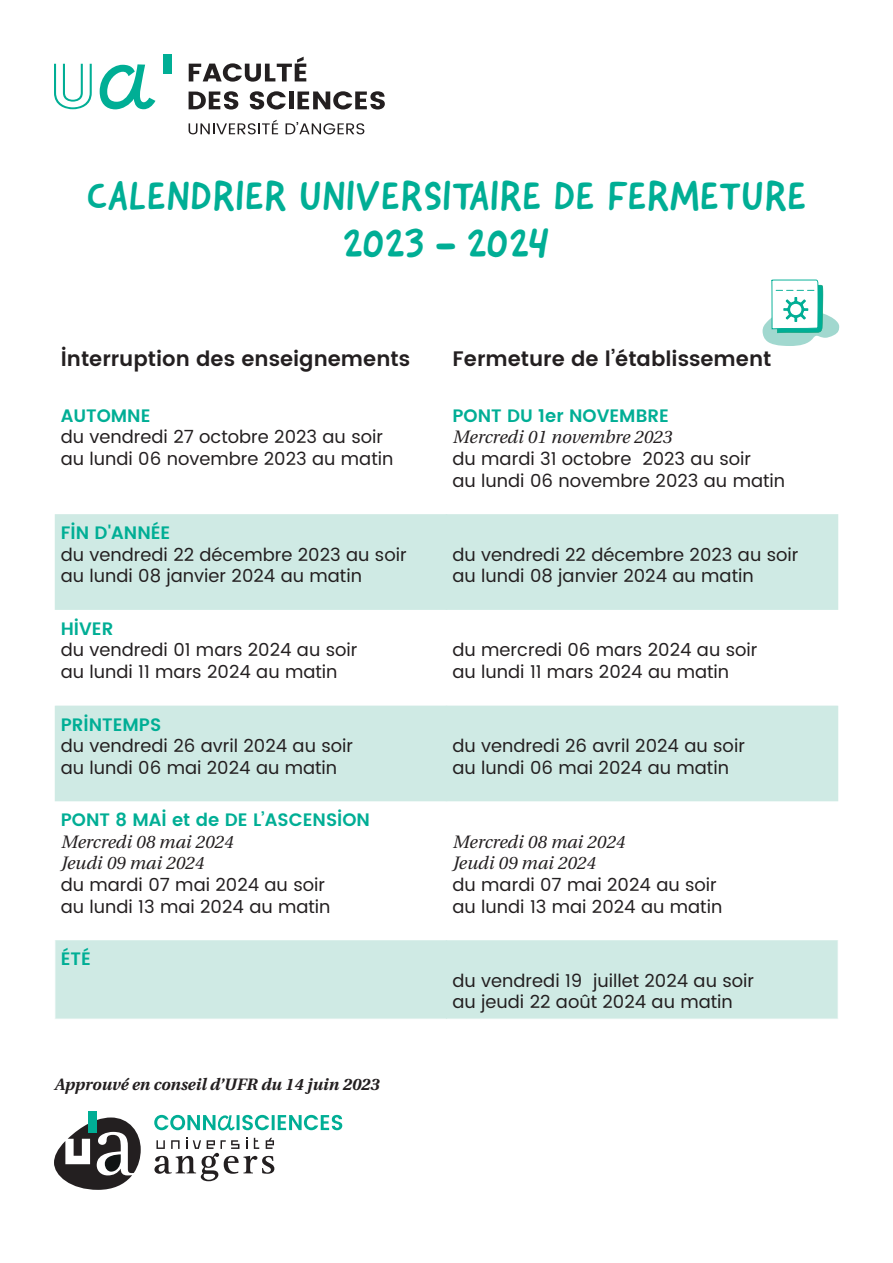
<style>
.page{position:relative;width:893px;height:1263px;background:#fff}
.page>*{position:absolute;margin:0;border:0;box-sizing:border-box;transform-origin:0 0}
.t1{font:44.55px "Good Dog New";color:#00ae95;scale:.91 1}
.t2{font:40.5px "Good Dog New";letter-spacing:.025em;color:#00ae95}
.t3{font:600 21px "UA Poppins Texte";color:#231f20}
.t4{font:18px "UA Poppins Texte";color:#231f20}
.t5{font:italic 18px "UA Poppins Texte";color:#231f20}
.t6{font:600 18px "UA Poppins Texte";color:#00ae95}
.t7{font:italic 500 16.5px "UA Poppins Texte";color:#231f20}
</style>
<div class="page">
<svg style="left:189px;top:120px;width:89px;height:14px"></svg>
<svg style="left:286px;top:122px;width:78px;height:12px"></svg>
<div style="left:163px;top:54px;width:8px;height:19px;background:#00ae95"></div>
<svg style="left:189px;top:57px;width:117px;height:25px"></svg>
<svg style="left:189px;top:91px;width:49px;height:19px"></svg>
<svg style="left:250px;top:91px;width:36px;height:19px"></svg>
<hr style="left:289px;top:92px;width:4px;height:17px;background:#231f20">
<svg style="left:297px;top:91px;width:88px;height:19px"></svg>
<svg style="left:54px;top:64px;width:38px;height:45px"></svg>
<svg style="left:100px;top:64px;width:55px;height:45px"></svg>
<svg style="left:154px;top:1138px;width:120px;height:43px"></svg>
<svg style="left:54px;top:1117px;width:87px;height:73px"></svg>
<div style="left:88px;top:1111px;width:9px;height:22px;background:#00ae95"></div>
<svg style="left:154px;top:1115px;width:188px;height:15px"></svg>
<svg style="left:55px;top:514px;width:783px;height:505px;fill:#cfeae4"></svg>
<hr style="left:446px;top:610px;width:1px;height:96px;background:#fff">
<hr style="left:446px;top:801px;width:1px;height:139px;background:#fff">
<hr style="left:446px;top:514px;width:1px;height:96px;background:#cfeae4">
<hr style="left:446px;top:706px;width:1px;height:95px;background:#cfeae4">
<hr style="left:446px;top:940px;width:1px;height:79px;background:#cfeae4">
<svg style="left:762px;top:280px;width:77px;height:66px"></svg>
<p class="t2" style="left:87px;top:169px;width:720px">CALENDRIER UNIVERSITAIRE DE FERMETURE</p>
<p class="t1" style="left:344px;top:214px;width:227px">2023 - 2024</p>
<p class="t3" style="left:61px;top:343px;width:351px">Interruption des enseignements</p>
<p class="t3" style="left:452px;top:343px;width:320px">Fermeture de l’établissement</p>
<p class="t6" style="left:61px;top:402px;width:91px">AUTOMNE</p>
<p class="t4" style="left:61px;top:424px;width:324px">du vendredi 27 octobre 2023 au soir</p>
<p class="t4" style="left:61px;top:446px;width:334px">au lundi 06 novembre 2023 au matin</p>
<p class="t6" style="left:452px;top:402px;width:218px">PONT DU 1er NOVEMBRE</p>
<p class="t5" style="left:452px;top:423px;width:221px">Mercredi 01 novembre 2023</p>
<p class="t4" style="left:452px;top:446px;width:300px">du mardi 31 octobre 2023 au soir</p>
<p class="t4" style="left:452px;top:467px;width:334px">au lundi 06 novembre 2023 au matin</p>
<p class="t6" style="left:61px;top:519px;width:111px">FIN D'ANNÉE</p>
<p class="t4" style="left:61px;top:541px;width:347px">du vendredi 22 décembre 2023 au soir</p>
<p class="t4" style="left:61px;top:563px;width:303px">au lundi 08 janvier 2024 au matin</p>
<p class="t6" style="left:61px;top:615px;width:54px">HIVER</p>
<p class="t4" style="left:61px;top:637px;width:298px">du vendredi 01 mars 2024 au soir</p>
<p class="t4" style="left:61px;top:659px;width:278px">au lundi 11 mars 2024 au matin</p>
<p class="t6" style="left:61px;top:711px;width:102px">PRINTEMPS</p>
<p class="t4" style="left:61px;top:733px;width:294px">du vendredi 26 avril 2024 au soir</p>
<p class="t4" style="left:61px;top:754px;width:278px">au lundi 06 mai 2024 au matin</p>
<p class="t6" style="left:61px;top:806px;width:311px">PONT 8 MAI et de DE L’ASCENSION</p>
<p class="t5" style="left:61px;top:828px;width:174px">Mercredi 08 mai 2024</p>
<p class="t5" style="left:61px;top:849px;width:144px">Jeudi 09 mai 2024</p>
<p class="t4" style="left:61px;top:872px;width:266px">du mardi 07 mai 2024 au soir</p>
<p class="t4" style="left:61px;top:893px;width:271px">au lundi 13 mai 2024 au matin</p>
<p class="t6" style="left:61px;top:945px;width:32px">ÉTÉ</p>
<p class="t7" style="left:54px;top:1071px;width:326px">Approuvé en conseil d’UFR du 14 juin 2023</p>
<p class="t4" style="left:452px;top:541px;width:347px">du vendredi 22 décembre 2023 au soir</p>
<p class="t4" style="left:452px;top:563px;width:303px">au lundi 08 janvier 2024 au matin</p>
<p class="t4" style="left:452px;top:637px;width:306px">du mercredi 06 mars 2024 au soir</p>
<p class="t4" style="left:452px;top:659px;width:278px">au lundi 11 mars 2024 au matin</p>
<p class="t4" style="left:452px;top:733px;width:294px">du vendredi 26 avril 2024 au soir</p>
<p class="t4" style="left:452px;top:754px;width:278px">au lundi 06 mai 2024 au matin</p>
<p class="t5" style="left:452px;top:828px;width:174px">Mercredi 08 mai 2024</p>
<p class="t5" style="left:452px;top:849px;width:144px">Jeudi 09 mai 2024</p>
<p class="t4" style="left:452px;top:872px;width:266px">du mardi 07 mai 2024 au soir</p>
<p class="t4" style="left:452px;top:893px;width:271px">au lundi 13 mai 2024 au matin</p>
<p class="t4" style="left:452px;top:967px;width:303px">du vendredi 19 juillet 2024 au soir</p>
<p class="t4" style="left:452px;top:989px;width:282px">au jeudi 22 août 2024 au matin</p>
</div>
